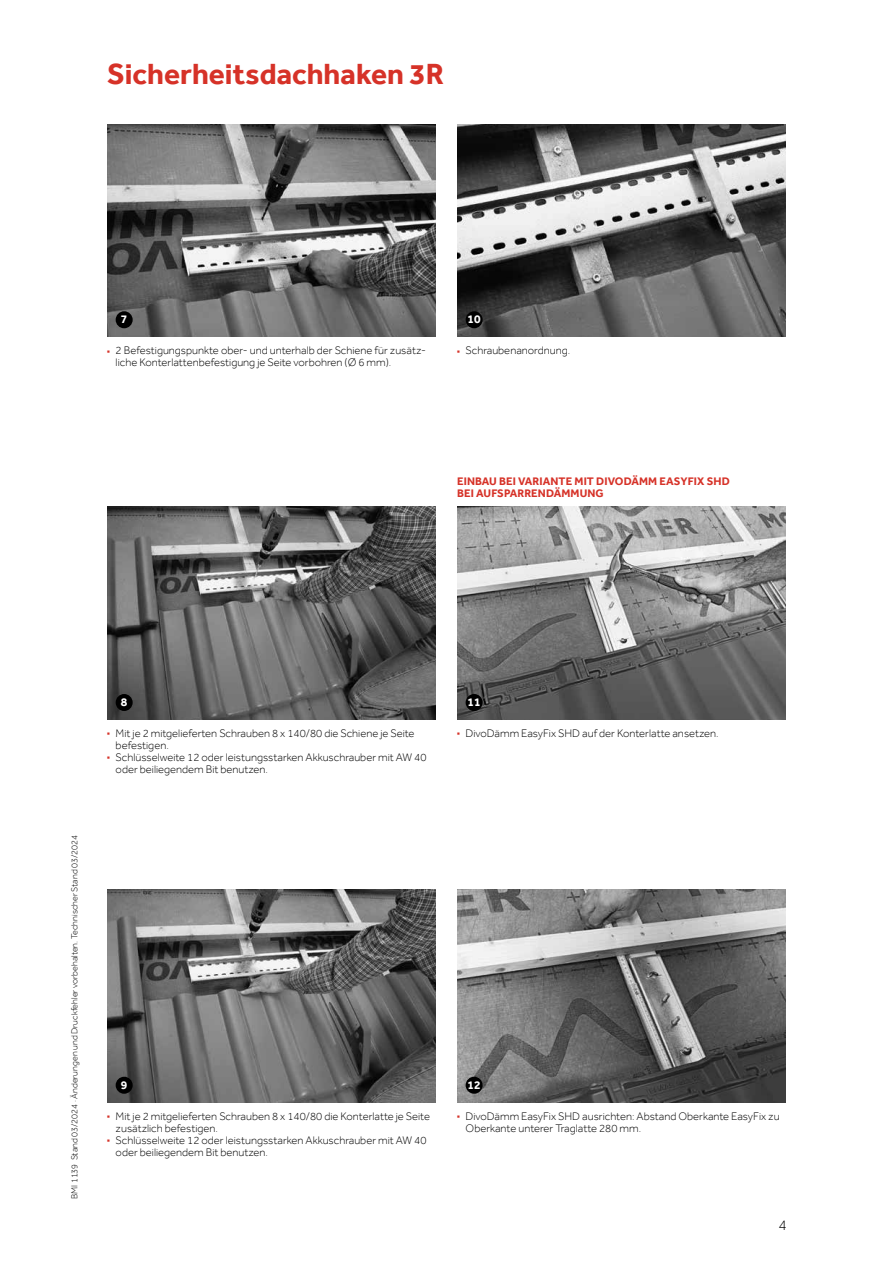
<style>
.page{position:relative;width:893px;height:1263px;background:#fff}
.page>*{position:absolute;margin:0;border:0;box-sizing:border-box;transform-origin:0 0}
.t1{font:700 30px "Effra";color:#d63228}
.t2{font:300 15px "Effra";color:#000}
.t3{font:700 12px "Effra";color:#fff}
.t4{font:300 11.25px/12px "Effra";color:#000}
.t5{font:700 11.25px/12px "Effra";letter-spacing:.01em;color:#d63228}
.t6{font:300 9px "Effra";color:#000}
.s1{color:#d63228}
</style>
<div class="page">
<img style="left:107px;top:124px;width:329px;height:213px">
<img style="left:107px;top:507px;width:329px;height:212px">
<img style="left:107px;top:890px;width:329px;height:212px">
<img style="left:457px;top:124px;width:329px;height:213px">
<img style="left:457px;top:507px;width:329px;height:212px">
<img style="left:457px;top:890px;width:329px;height:212px">
<div style="left:116px;top:311px;width:17px;height:17px;background:#000;border-radius:50%"></div>
<div style="left:116px;top:694px;width:17px;height:17px;background:#000;border-radius:50%"></div>
<div style="left:116px;top:1077px;width:17px;height:17px;background:#000;border-radius:50%"></div>
<div style="left:466px;top:311px;width:17px;height:17px;background:#000;border-radius:50%"></div>
<div style="left:466px;top:694px;width:17px;height:17px;background:#000;border-radius:50%"></div>
<div style="left:466px;top:1077px;width:17px;height:17px;background:#000;border-radius:50%"></div>
<h1 class="t1" style="left:107px;top:56px;width:338px">Sicherheitsdachhaken 3R</h1>
<p class="t3" style="left:121px;top:312px;width:8px">7</p>
<p class="t4" style="left:116px;top:344px;width:310px;text-indent:-9px"><span class="s1">■</span> 2 Befestigungspunkte ober- und unterhalb der Schiene für zusätz&shy;liche Konterlattenbefestigung je Seite vorbohren (Ø 6 mm).</p>
<p class="t3" style="left:468px;top:312px;width:15px">10</p>
<p class="t4" style="left:457px;top:344px;width:115px"><span class="s1">■</span> Schraubenanordnung.</p>
<p class="t5" style="left:457px;top:475px;width:274px">EINBAU BEI VARIANTE MIT DIVODÄMM EASYFIX SHD<br>BEI AUFSPARRENDÄMMUNG</p>
<p class="t6" style="left:69px;top:1199px;width:366px;rotate:-90deg">BMI 1139 Stand 03/2024 · Änderungen und Druckfehler vorbehalten. Technischer Stand 03/2024</p>
<p class="t3" style="left:121px;top:695px;width:8px">8</p>
<p class="t4" style="left:116px;top:727px;width:300px;text-indent:-9px"><span class="s1">■</span> Mit je 2 mitgelieferten Schrauben 8 x 140/80 die Schiene je Seite befestigen.</p>
<p class="t4" style="left:116px;top:751px;width:312px;text-indent:-9px"><span class="s1">■</span> Schlüsselweite 12 oder leistungsstarken Akkuschrauber mit AW 40 oder beiliegendem Bit benutzen.</p>
<p class="t3" style="left:468px;top:695px;width:15px">11</p>
<p class="t4" style="left:457px;top:727px;width:263px"><span class="s1">■</span> DivoDämm EasyFix SHD auf der Konterlatte ansetzen.</p>
<p class="t3" style="left:121px;top:1078px;width:8px">9</p>
<p class="t4" style="left:116px;top:1110px;width:316px;text-indent:-9px"><span class="s1">■</span> Mit je 2 mitgelieferten Schrauben 8 x 140/80 die Konterlatte je Seite zusätzlich befestigen.</p>
<p class="t4" style="left:116px;top:1134px;width:312px;text-indent:-9px"><span class="s1">■</span> Schlüsselweite 12 oder leistungsstarken Akkuschrauber mit AW 40 oder beiliegendem Bit benutzen.</p>
<p class="t3" style="left:468px;top:1078px;width:15px">12</p>
<p class="t4" style="left:466px;top:1110px;width:316px;text-indent:-9px"><span class="s1">■</span> DivoDämm EasyFix SHD ausrichten: Abstand Oberkante EasyFix zu<br>Oberkante unterer Traglatte 280 mm.</p>
<h2 class="t2" style="left:778px;top:1216px;width:10px">4</h2>
</div>
